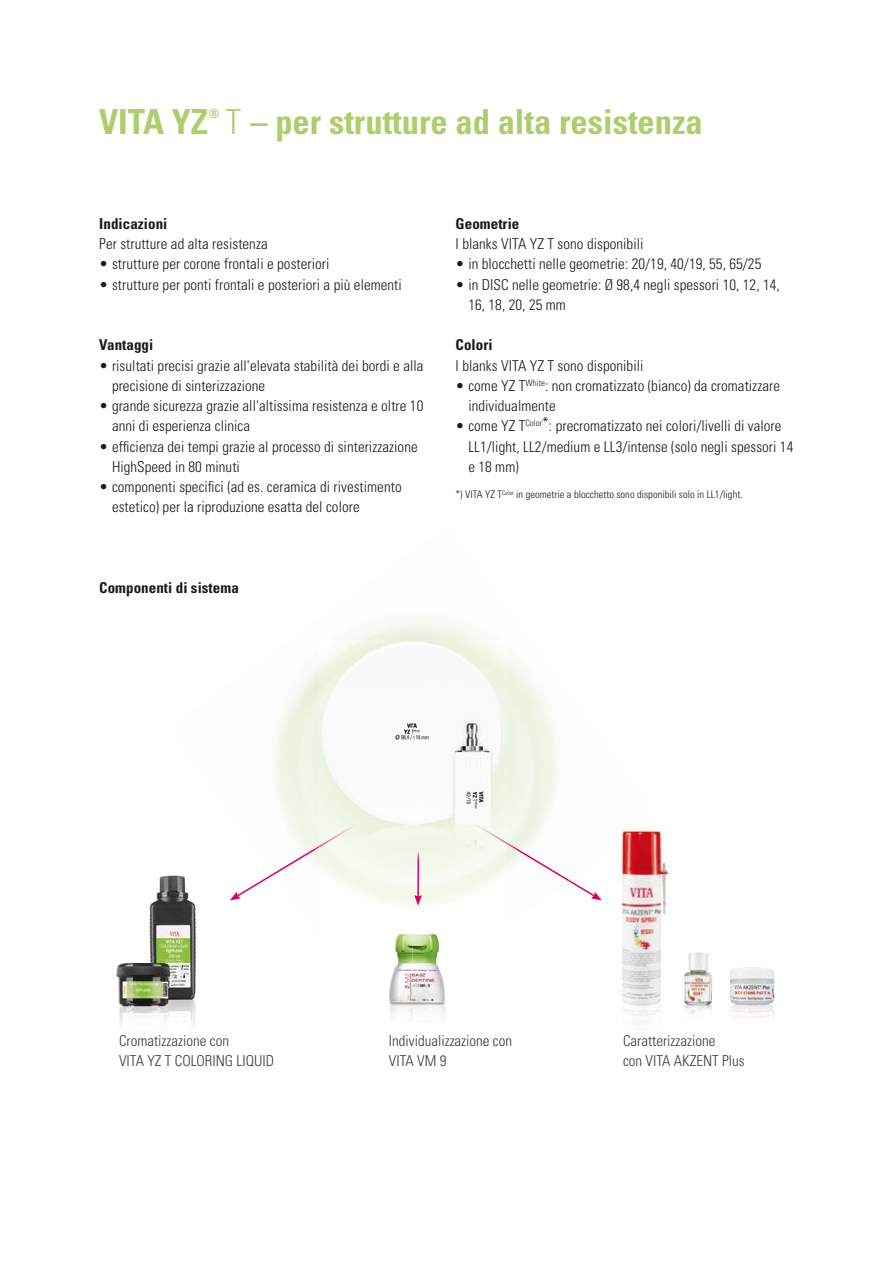
<style>
.page{position:relative;width:893px;height:1263px;background:#fff}
.page>*{position:absolute;margin:0;border:0;box-sizing:border-box;transform-origin:0 0}
.t1{font:700 condensed 34.5px "Univers";color:#adce6c}
.t2{font:700 condensed 34.5px "Univers LT";color:#adce6c}
.t3{font:300 condensed 15px/20.2px "Univers LT";letter-spacing:.005em;color:#1a1a1a}
.t4{font:300 condensed 15px/20.2px "Univers";color:#3b3b3a}
.t5{font:700 condensed 15px "Univers LT";letter-spacing:.005em;color:#1a1a1a}
.t6{font:700 condensed 12.75px "Univers LT";color:#adce6c}
.t7{font:300 condensed 10.5px "Univers LT";letter-spacing:.005em;color:#1a1a1a}
.s1{font-family:"Univers LT";font-weight:300}
</style>
<div class="page">
<img style="left:115px;top:873px;width:82px;height:152px">
<img style="left:618px;top:827px;width:53px;height:189px">
<img style="left:729px;top:967px;width:46px;height:52px">
<img style="left:682px;top:952px;width:31px;height:63px">
<img style="left:397px;top:1006px;width:49px;height:14px">
<img style="left:251px;top:874px;width:23px;height:14px">
<svg style="left:273px;top:871px;width:5px;height:4px"></svg>
<img style="left:277px;top:846px;width:42px;height:26px">
<svg style="left:230px;top:887px;width:22px;height:14px"></svg>
<img style="left:319px;top:640px;width:188px;height:141px">
<img style="left:319px;top:781px;width:47px;height:92px">
<img style="left:452px;top:781px;width:55px;height:39px">
<img style="left:362px;top:792px;width:21px;height:28px">
<img style="left:327px;top:873px;width:174px;height:33px">
<img style="left:422px;top:990px;width:23px;height:11px">
<img style="left:404px;top:990px;width:18px;height:11px">
<img style="left:438px;top:967px;width:7px;height:23px">
<img style="left:389px;top:967px;width:15px;height:34px">
<img style="left:404px;top:967px;width:34px;height:23px">
<img style="left:393px;top:931px;width:49px;height:36px">
<img style="left:390px;top:1006px;width:9px;height:2px">
<img style="left:406px;top:1001px;width:39px;height:5px">
<img style="left:389px;top:1001px;width:17px;height:5px">
<img style="left:319px;top:828px;width:32px;height:19px">
<img style="left:319px;top:820px;width:188px;height:8px">
<img style="left:348px;top:820px;width:17px;height:8px">
<img style="left:417px;top:841px;width:2px;height:54px">
<img style="left:507px;top:842px;width:54px;height:34px">
<img style="left:443px;top:792px;width:27px;height:28px">
<img style="left:480px;top:828px;width:27px;height:16px">
<img style="left:467px;top:820px;width:16px;height:8px">
<svg style="left:560px;top:875px;width:42px;height:25px"></svg>
<h1 class="t2" style="left:99px;top:100px;width:111px">VITA YZ</h1>
<p class="t6" style="left:209px;top:105px;width:12px">®</p>
<h1 class="t1" style="left:226px;top:100px;width:478px"><span class="s1">T</span> – per strutture ad alta resistenza</h1>
<p class="t5" style="left:99px;top:214px;width:70px">Indicazioni</p>
<p class="t3" style="left:99px;top:234px;width:170px">Per strutture ad alta resistenza</p>
<p class="t3" style="left:99px;top:254px;width:232px">• strutture per corone frontali e posteriori</p>
<p class="t3" style="left:99px;top:274px;width:304px">• strutture per ponti frontali e posteriori a più elementi</p>
<p class="t5" style="left:99px;top:336px;width:56px">Vantaggi</p>
<p class="t3" style="left:112px;top:355px;width:313px;text-indent:-13px">• risultati precisi grazie all'elevata stabilità dei bordi e alla precisione di sinterizzazione</p>
<p class="t3" style="left:112px;top:396px;width:313px;text-indent:-13px">• grande sicurezza grazie all'altissima resistenza e oltre 10 anni di esperienza clinica</p>
<p class="t3" style="left:112px;top:436px;width:307px;text-indent:-13px">• efficienza dei tempi grazie al processo di sinterizzazione<br>HighSpeed in 80 minuti</p>
<p class="t3" style="left:112px;top:477px;width:291px;text-indent:-13px">• componenti specifici (ad es. ceramica di rivestimento estetico) per la riproduzione esatta del colore</p>
<p class="t5" style="left:99px;top:579px;width:141px">Componenti di sistema</p>
<p class="t5" style="left:456px;top:214px;width:65px">Geometrie</p>
<p class="t3" style="left:456px;top:234px;width:189px">I blanks VITA YZ T sono disponibili</p>
<p class="t3" style="left:456px;top:254px;width:307px">• in blocchetti nelle geometrie: 20/19, 40/19, 55, 65/25</p>
<p class="t3" style="left:468px;top:274px;width:313px;text-indent:-13px">• in DISC nelle geometrie: Ø 98,4 negli spessori 10, 12, 14,<br>16, 18, 20, 25 mm</p>
<p class="t5" style="left:456px;top:336px;width:38px">Colori</p>
<p class="t3" style="left:456px;top:355px;width:189px">I blanks VITA YZ T sono disponibili</p>
<p class="t3" style="left:468px;top:375px;width:313px;text-indent:-13px">• come YZ T<sup>White</sup>: non cromatizzato (bianco) da cromatizzare individualmente</p>
<p class="t3" style="left:468px;top:416px;width:326px;text-indent:-13px">• come YZ T<sup>Color</sup>*: precromatizzato nei colori/livelli di valore<br>LL1/light, LL2/medium e LL3/intense (solo negli spessori 14 e 18 mm)</p>
<p class="t7" style="left:456px;top:488px;width:289px">*) VITA YZ T<sup>Color</sup> in geometrie a blocchetto sono disponibili solo in LL1/light.</p>
<p class="t4" style="left:119px;top:1031px;width:157px">Cromatizzazione con<br>VITA YZ T COLORING LIQUID</p>
<p class="t4" style="left:623px;top:1031px;width:123px">Caratterizzazione<br>con VITA AKZENT Plus</p>
<p class="t4" style="left:389px;top:1031px;width:125px">Individualizzazione con<br>VITA VM 9</p>
</div>
